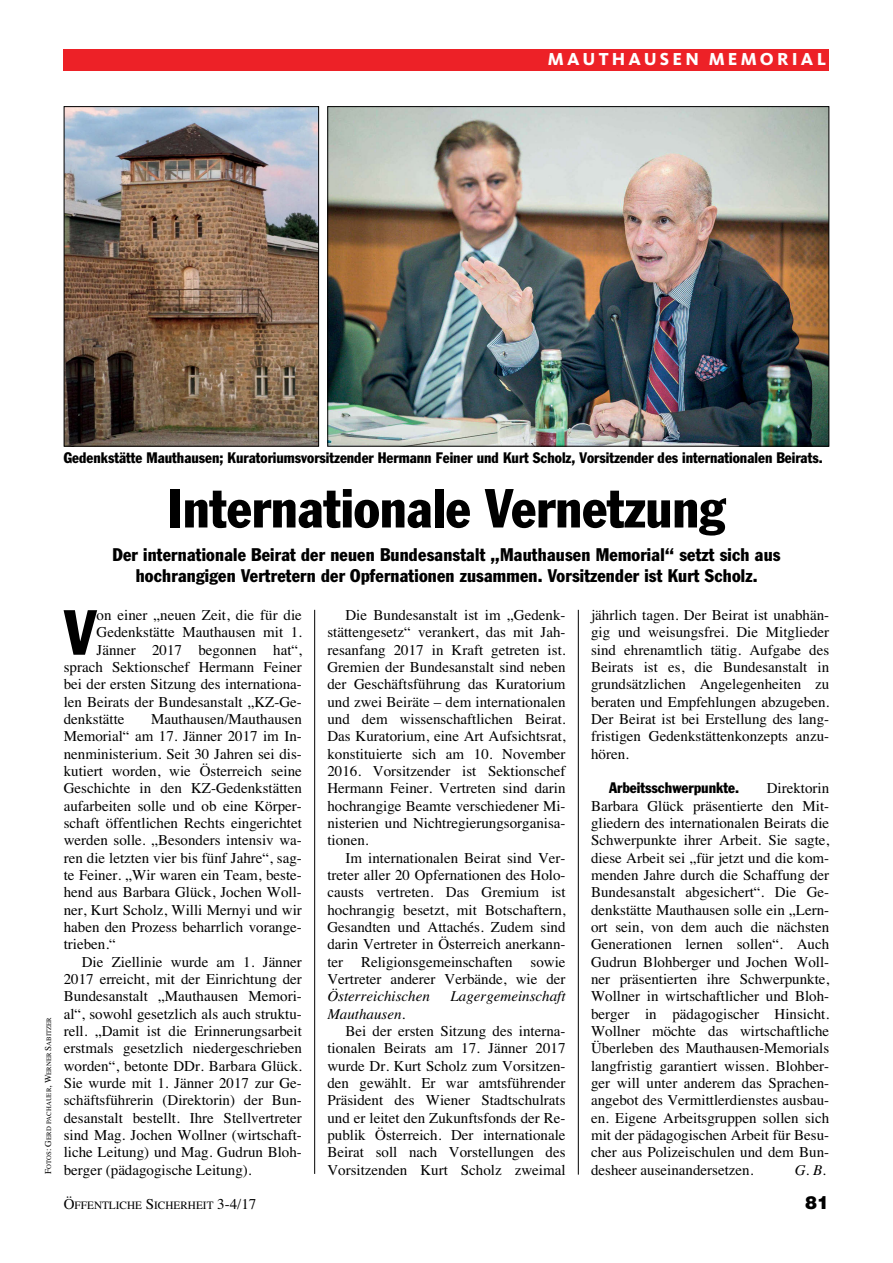
<style>
.page{position:relative;width:893px;height:1263px;background:#fff}
.page>*{position:absolute;margin:0;border:0;box-sizing:border-box;transform-origin:0 0}
.t1{font:condensed 62.55px "Franklin Gothic";color:#000}
.t2{font:condensed 54px "Franklin Gothic";color:#000}
.t3{font:condensed 18px/21.6px "Franklin Gothic";letter-spacing:.01em;color:#000;text-align:center}
.t4{font:800 18px "Kievit";letter-spacing:.175em;color:#fff}
.t5{font:900 18px "Helvetica";color:#000}
.t6{font:15px/17.4px "Times";color:#000;text-align:justify}
.t7{font:condensed 15px "Franklin Gothic";color:#000}
.t8{font:italic 15px "Times";color:#000}
.t9{font:11.25px "Times";color:#000}
.t10{font:6.75px "Times";color:#000}
.s1{font-size:9px}
.s2{font-size:15px}
</style>
<div class="page">
<hr style="left:314px;top:610px;width:1px;height:564px;background:#000">
<div style="left:64px;top:49px;width:765px;height:21px;background:#ed2127"></div>
<hr style="left:578px;top:610px;width:1px;height:564px;background:#000">
<img style="left:329px;top:108px;width:498px;height:336px">
<img style="left:66px;top:108px;width:251px;height:336px">
<div style="left:64px;top:106px;width:255px;height:340px;border:1px solid #000"></div>
<p class="t4" style="left:548px;top:53px;width:280px">MAUTHAUSEN MEMORIAL</p>
<p class="t10" style="left:45px;top:1174px;width:158px;rotate:-90deg"><span class="s1">F</span>OTOS<span class="s1">: G</span>ERD PACHAUER<span class="s1">, W</span>ERNER <span class="s1">S</span>ABITZER</p>
<p class="t7" style="left:64px;top:452px;width:760px">Gedenkstätte Mauthausen; Kuratoriumsvorsitzender Hermann Feiner und Kurt Scholz, Vorsitzender des internationalen Beirats.</p>
<h2 class="t2" style="left:168px;top:489px;width:559px">Internationale Vernetzung</h2>
<p class="t3" style="left:113px;top:545px;width:669px">Der internationale Beirat der neuen Bundesanstalt „Mauthausen Memorial“ setzt sich aus hochrangigen Vertretern der Opfernationen zusammen. Vorsitzender ist Kurt Scholz.</p>
<h1 class="t1" style="left:64px;top:610px;width:34px">V</h1>
<p class="t6" style="left:97px;top:606px;width:207px">on einer „neuen Zeit, die für die</p>
<p class="t6" style="left:97px;top:623px;width:207px">Gedenkstätte Mauthausen mit 1.</p>
<p class="t6" style="left:97px;top:641px;width:207px">Jänner 2017 begonnen hat“,</p>
<p class="t6" style="left:64px;top:658px;width:240px">sprach Sektionschef Hermann Feiner</p>
<p class="t6" style="left:64px;top:675px;width:240px">bei der ersten Sitzung des internationa-</p>
<p class="t6" style="left:64px;top:693px;width:240px">len Beirats der Bundesanstalt „KZ-Ge-</p>
<p class="t6" style="left:64px;top:710px;width:62px">denkstätte</p>
<p class="t6" style="left:64px;top:710px;width:240px;text-indent:87px">Mauthausen/Mauthausen Memorial“ am 17. Jänner 2017 im In&shy;nenministerium. Seit 30 Jahren sei dis&shy;kutiert worden, wie Österreich seine Geschichte in den KZ-Gedenkstätten aufarbeiten solle und ob eine Körper&shy;schaft öffentlichen Rechts eingerichtet werden solle. „Besonders intensiv wa&shy;ren die letzten vier bis fünf Jahre“, sag&shy;te Feiner. „Wir waren ein Team, beste&shy;hend aus Barbara Glück, Jochen Woll&shy;ner, Kurt Scholz, Willi Mernyi und wir haben den Prozess beharrlich vorange&shy;trieben.“</p>
<p class="t6" style="left:64px;top:953px;width:240px;text-indent:18px">Die Ziellinie wurde am 1. Jänner 2017 erreicht, mit der Einrichtung der Bundesanstalt „Mauthausen Memori&shy;al“, sowohl gesetzlich als auch struktu&shy;rell. „Damit ist die Erinnerungsarbeit erstmals gesetzlich niedergeschrieben worden“, betonte DDr. Barbara Glück.<br>Sie wurde mit 1. Jänner 2017 zur Ge&shy;schäftsführerin (Direktorin) der Bun&shy;desanstalt bestellt. Ihre Stellvertreter sind Mag. Jochen Wollner (wirtschaft&shy;liche Leitung) und Mag. Gudrun Bloh&shy;berger (pädagogische Leitung).</p>
<p class="t6" style="left:327px;top:606px;width:240px;text-indent:18px">Die Bundesanstalt ist im „Gedenk&shy;stättengesetz“ verankert, das mit Jah&shy;resanfang 2017 in Kraft getreten ist.<br>Gremien der Bundesanstalt sind neben der Geschäftsführung das Kuratorium und zwei Beiräte – dem internationalen und dem wissenschaftlichen Beirat.<br>Das Kuratorium, eine Art Aufsichtsrat, konstituierte sich am 10. November 2016. Vorsitzender ist Sektionschef Hermann Feiner. Vertreten sind darin hochrangige Beamte verschiedener Mi&shy;nisterien und Nichtregierungsorganisa&shy;tionen.</p>
<p class="t6" style="left:327px;top:849px;width:240px;text-indent:18px">Im internationalen Beirat sind Ver&shy;treter aller 20 Opfernationen des Holo&shy;causts vertreten. Das Gremium ist hochrangig besetzt, mit Botschaftern, Gesandten und Attachés. Zudem sind darin Vertreter in Österreich anerkann&shy;ter Religionsgemeinschaften sowie Vertreter anderer Verbände, wie der</p>
<p class="t8" style="left:327px;top:987px;width:104px">Österreichischen</p>
<p class="t8" style="left:451px;top:987px;width:116px">Lagergemeinschaft</p>
<p class="t8" style="left:327px;top:1005px;width:79px">Mauthausen.</p>
<p class="t6" style="left:327px;top:1022px;width:240px;text-indent:18px">Bei der ersten Sitzung des interna&shy;tionalen Beirats am 17. Jänner 2017 wurde Dr. Kurt Scholz zum Vorsitzen&shy;den gewählt. Er war amtsführender Präsident des Wiener Stadtschulrats und er leitet den Zukunftsfonds der Re&shy;publik Österreich. Der internationale Beirat soll nach Vorstellungen des Vorsitzenden Kurt Scholz zweimal</p>
<p class="t6" style="left:591px;top:606px;width:240px">jährlich tagen. Der Beirat ist unabhän&shy;gig und weisungsfrei. Die Mitglieder sind ehrenamtlich tätig. Aufgabe des Beirats ist es, die Bundesanstalt in grundsätzlichen Angelegenheiten zu beraten und Empfehlungen abzugeben.<br>Der Beirat ist bei Erstellung des lang&shy;fristigen Gedenkstättenkonzepts anzu&shy;hören.</p>
<p class="t7" style="left:609px;top:783px;width:132px">Arbeitsschwerpunkte.</p>
<p class="t6" style="left:591px;top:779px;width:240px;text-indent:176px">Direktorin Barbara Glück präsentierte den Mit&shy;gliedern des internationalen Beirats die Schwerpunkte ihrer Arbeit. Sie sagte, diese Arbeit sei „für jetzt und die kom&shy;menden Jahre durch die Schaffung der Bundesanstalt abgesichert“. Die Ge&shy;denkstätte Mauthausen solle ein „Lern&shy;ort sein, von dem auch die nächsten Generationen lernen sollen“. Auch Gudrun Blohberger und Jochen Woll&shy;ner präsentierten ihre Schwerpunkte, Wollner in wirtschaftlicher und Bloh&shy;berger in pädagogischer Hinsicht.<br>Wollner möchte das wirtschaftliche Überleben des Mauthausen-Memorials langfristig garantiert wissen. Blohber&shy;ger will unter anderem das Sprachen&shy;angebot des Vermittlerdienstes ausbau&shy;en. Eigene Arbeitsgruppen sollen sich mit der pädagogischen Arbeit für Besu&shy;cher aus Polizeischulen und dem Bun&shy;desheer auseinandersetzen.</p>
<p class="t8" style="left:795px;top:1160px;width:33px">G. B.</p>
<p class="t9" style="left:64px;top:1198px;width:194px"><span class="s2">Ö</span>FFENTLICHE <span class="s2">S</span>ICHERHEIT <span class="s2">3-4/17</span></p>
<p class="t5" style="left:805px;top:1192px;width:26px">81</p>
</div>
